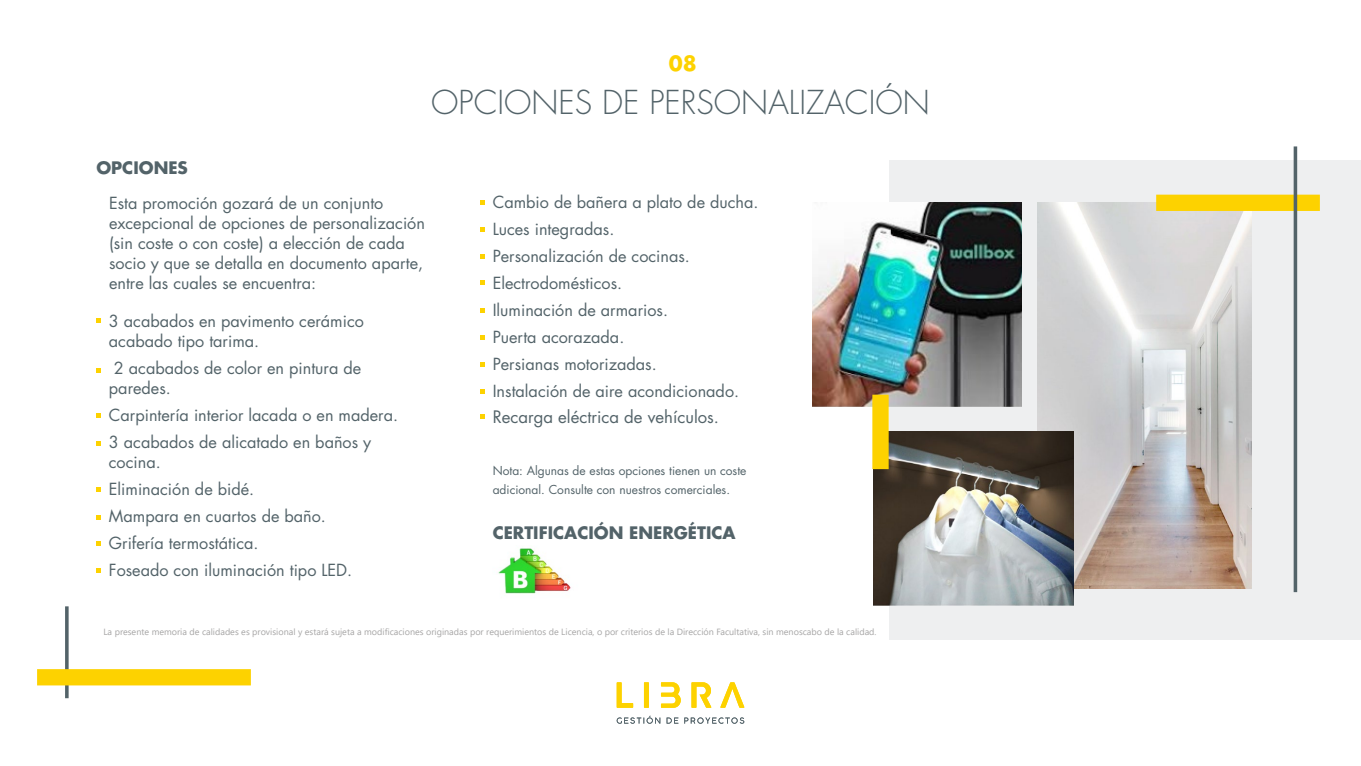
<style>
.page{position:relative;width:1361px;height:766px;background:#fff}
.page>*{position:absolute;margin:0;border:0;box-sizing:border-box;transform-origin:0 0}
.t1{font:300 32.1px "Futura Std";color:#536369}
.t2{font:700 20.4px "Futura Std";color:#fdd200}
.t3{font:700 16.8px "Futura Std";color:#536369}
.t4{font:16.8px "Futura Std";color:#536369}
.t5{font:16.2px/27.1px "Futura Std";color:#536369}
.t6{font:12px/18.7px "Futura Std";color:#536369}
.t7{font:9px "Segoe UI";color:#a6a5a5}
</style>
<div class="page">
<div style="left:889px;top:160px;width:472px;height:479px;background:#eeeff0"></div>
<svg style="left:65px;top:606px;width:4px;height:92px"></svg>
<div style="left:37px;top:669px;width:214px;height:16px;background:#fdd200"></div>
<img style="left:812px;top:203px;width:209px;height:204px">
<img style="left:498px;top:548px;width:73px;height:46px">
<svg style="left:644px;top:682px;width:5px;height:25px"></svg>
<svg style="left:720px;top:682px;width:24px;height:25px"></svg>
<svg style="left:691px;top:682px;width:20px;height:25px"></svg>
<svg style="left:661px;top:682px;width:20px;height:25px"></svg>
<svg style="left:617px;top:682px;width:16px;height:25px"></svg>
<svg style="left:617px;top:715px;width:127px;height:8px"></svg>
<svg style="left:96px;top:368px;width:5px;height:4px"></svg>
<svg style="left:96px;top:441px;width:5px;height:5px"></svg>
<svg style="left:96px;top:487px;width:5px;height:5px"></svg>
<svg style="left:96px;top:515px;width:5px;height:4px"></svg>
<svg style="left:96px;top:541px;width:5px;height:4px"></svg>
<svg style="left:96px;top:318px;width:5px;height:5px"></svg>
<svg style="left:480px;top:308px;width:5px;height:5px"></svg>
<svg style="left:480px;top:335px;width:5px;height:4px"></svg>
<svg style="left:480px;top:280px;width:5px;height:5px"></svg>
<svg style="left:480px;top:254px;width:5px;height:4px"></svg>
<svg style="left:480px;top:227px;width:5px;height:5px"></svg>
<svg style="left:480px;top:389px;width:5px;height:4px"></svg>
<svg style="left:480px;top:200px;width:5px;height:5px"></svg>
<svg style="left:480px;top:362px;width:5px;height:5px"></svg>
<img style="left:1038px;top:203px;width:213px;height:385px">
<div style="left:1156px;top:194px;width:164px;height:17px;background:#fdd200"></div>
<svg style="left:1293px;top:146px;width:4px;height:446px;background:#6c797d"></svg>
<img style="left:873px;top:432px;width:200px;height:173px">
<div style="left:872px;top:394px;width:16px;height:75px;background:#fdd200"></div>
<svg style="left:96px;top:568px;width:5px;height:4px"></svg>
<svg style="left:480px;top:414px;width:5px;height:5px"></svg>
<svg style="left:96px;top:413px;width:5px;height:5px"></svg>
<p class="t2" style="left:669px;top:50px;width:29px">08</p>
<h1 class="t1" style="left:431px;top:83px;width:500px">OPCIONES DE PERSONALIZACIÓN</h1>
<p class="t3" style="left:96px;top:156px;width:93px">OPCIONES</p>
<p class="t5" style="left:109px;top:193px;width:317px;line-height:20px">Esta promoción gozará de un conjunto excepcional de opciones de personalización (sin coste o con coste) a elección de cada socio y que se detalla en documento aparte, entre las cuales se encuentra:</p>
<p class="t5" style="left:109px;top:311px;width:256px;line-height:20px">3 acabados en pavimento cerámico acabado tipo tarima.</p>
<p class="t5" style="left:109px;top:358px;width:254px;line-height:20px;text-indent:5px">2 acabados de color en pintura de paredes.</p>
<p class="t5" style="left:109px;top:401px;width:291px">Carpintería interior lacada o en madera.<br>3 acabados de alicatado en baños y</p>
<p class="t5" style="left:109px;top:448px;width:245px">cocina.<br>Eliminación de bidé.<br>Mampara en cuartos de baño.<br>Grifería termostática.<br>Foseado con iluminación tipo LED.</p>
<p class="t5" style="left:493px;top:188px;width:267px">Cambio de bañera a plato de ducha.<br>Luces integradas.<br>Personalización de cocinas.<br>Electrodomésticos.<br>Iluminación de armarios.<br>Puerta acorazada.<br>Persianas motorizadas.<br>Instalación de aire acondicionado.</p>
<p class="t4" style="left:493px;top:406px;width:228px">Recarga eléctrica de vehículos.</p>
<p class="t6" style="left:493px;top:461px;width:255px">Nota: Algunas de estas opciones tienen un coste adicional. Consulte con nuestros comerciales.</p>
<p class="t3" style="left:493px;top:521px;width:244px">CERTIFICACIÓN ENERGÉTICA</p>
<p class="t7" style="left:103px;top:623px;width:774px">La presente memoria de calidades es provisional y estará sujeta a modificaciones originadas por requerimientos de Licencia, o por criterios de la Dirección Facultativa, sin menoscabo de la calidad.</p>
</div>
